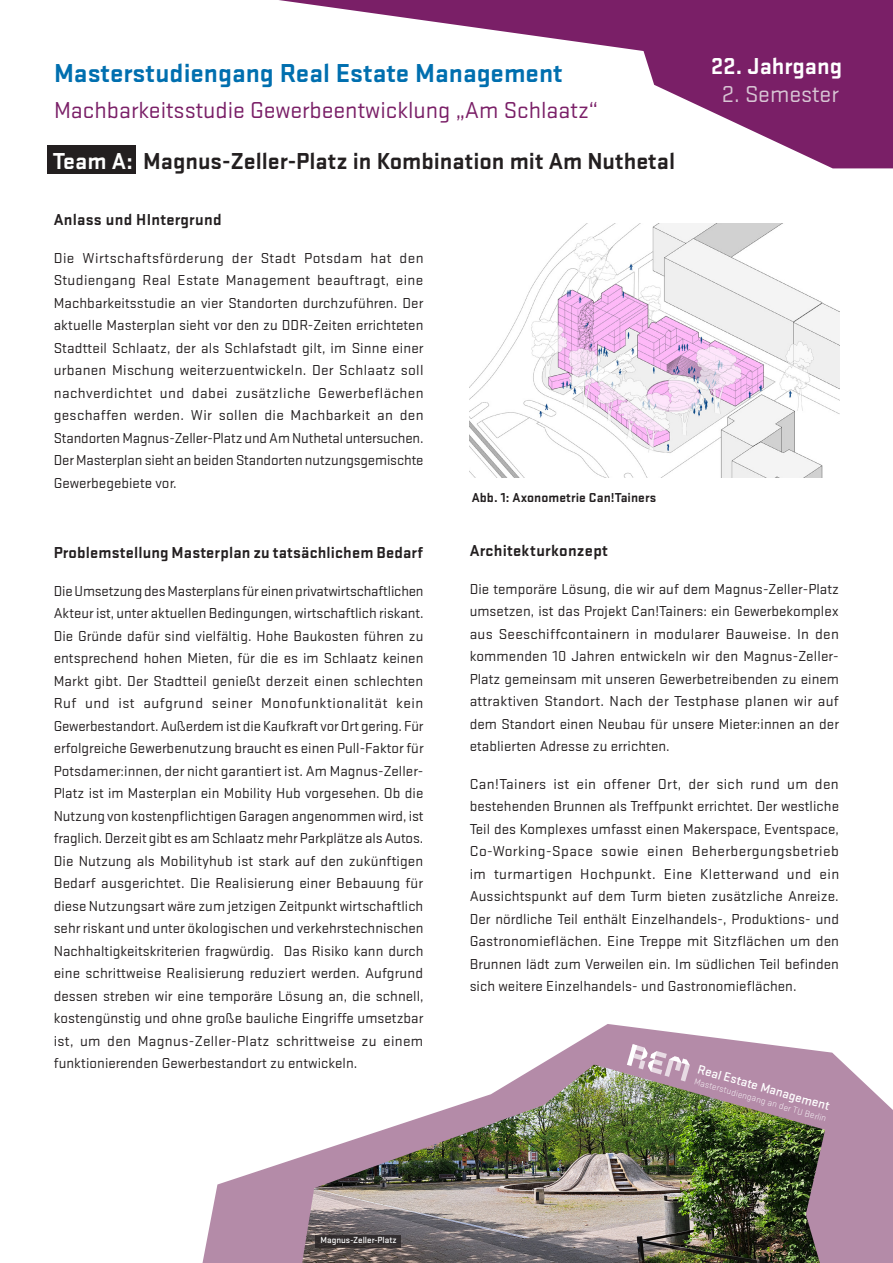
<style>
.page{position:relative;width:893px;height:1263px;background:#fff}
.page>*{position:absolute;margin:0;border:0;box-sizing:border-box;transform-origin:0 0}
.t1{font:700 27px "Stratum 1";color:#006faf}
.t2{font:700 24px "Stratum 1";color:#231f20}
.t3{font:24px "Stratum 1";color:#7a1f67}
.t4{font:700 24px "Stratum 1";color:#fff}
.t5{font:24px "Stratum 1";color:#d8c5d4}
.Fließtext{font:700 16.5px "Stratum 1";letter-spacing:.01em;color:#231f20}
.Fließtext-2{font:15px/22.5px "Stratum 1";letter-spacing:.005em;color:#231f20;text-align:justify}
.Fließtext-3{font:700 13.5px "Stratum 1";letter-spacing:.005em;color:#231f20}
.t6{font:500 13.2px "Stratum 1";color:#fff}
.t7{font:300 9.15px "Stratum 1";color:#fff}
.t8{font:500 9.15px "Stratum 1";color:#fff}
.s1{color:#fff}
</style>
<div class="page">
<div style="left:48px;top:146px;width:88px;height:28px;background:#231f20"></div>
<svg style="left:279px;top:0;width:614px;height:168px"></svg>
<svg style="left:202px;top:1024px;width:691px;height:239px"></svg>
<img style="left:302px;top:1064px;width:523px;height:199px">
<svg style="left:315px;top:1235px;width:86px;height:13px"></svg>
<svg style="left:627px;top:1044px;width:63px;height:37px;background:#c5a9bc"></svg>
<img style="left:470px;top:224px;width:370px;height:254px">
<p class="t1" style="left:54px;top:54px;width:510px">Masterstudiengang Real Estate Management</p>
<p class="t3" style="left:54px;top:94px;width:545px">Machbarkeitsstudie Gewerbeentwicklung „Am Schlaatz“</p>
<p class="t2" style="left:53px;top:144px;width:624px"><span class="s1">Team A:</span> Magnus-Zeller-Platz in Kombination mit Am Nuthetal</p>
<p class="Fließtext" style="left:54px;top:208px;width:169px">Anlass und HIntergrund</p>
<p class="Fließtext-2" style="left:54px;top:246px;width:371px">Die Wirtschaftsförderung der Stadt Potsdam hat den Studiengang Real Estate Management beauftragt, eine Machbarkeitsstudie an vier Standorten durchzuführen. Der aktuelle Masterplan sieht vor den zu DDR-Zeiten errichteten Stadtteil Schlaatz, der als Schlafstadt gilt, im Sinne einer urbanen Mischung weiterzuentwickeln. Der Schlaatz soll nachverdichtet und dabei zusätzliche Gewerbeflächen geschaffen werden. Wir sollen die Machbarkeit an den Standorten Magnus-Zeller-Platz und Am Nuthetal untersuchen.<br>Der Masterplan sieht an beiden Standorten nutzungsgemischte Gewerbegebiete vor.</p>
<p class="Fließtext-3" style="left:472px;top:488px;width:186px">Abb. 1: Axonometrie Can!Tainers</p>
<p class="t4" style="left:711px;top:49px;width:132px">22. Jahrgang</p>
<p class="t5" style="left:722px;top:79px;width:119px">2. Semester</p>
<p class="Fließtext" style="left:54px;top:541px;width:371px">Problemstellung Masterplan zu tatsächlichem Bedarf</p>
<p class="Fließtext-2" style="left:54px;top:579px;width:371px">Die Umsetzung des Masterplans für einen privatwirtschaftlichen Akteur ist, unter aktuellen Bedingungen, wirtschaftlich riskant.<br>Die Gründe dafür sind vielfältig. Hohe Baukosten führen zu entsprechend hohen Mieten, für die es im Schlaatz keinen Markt gibt. Der Stadtteil genießt derzeit einen schlechten Ruf und ist aufgrund seiner Monofunktionalität kein Gewerbestandort. Außerdem ist die Kaufkraft vor Ort gering. Für erfolgreiche Gewerbenutzung braucht es einen Pull-Faktor für Potsdamer:innen, der nicht garantiert ist. Am Magnus-Zeller-Platz ist im Masterplan ein Mobility Hub vorgesehen. Ob die Nutzung von kostenpflichtigen Garagen angenommen wird, ist fraglich. Derzeit gibt es am Schlaatz mehr Parkplätze als Autos.<br>Die Nutzung als Mobilityhub ist stark auf den zukünftigen Bedarf ausgerichtet. Die Realisierung einer Bebauung für diese Nutzungsart wäre zum jetzigen Zeitpunkt wirtschaftlich sehr riskant und unter ökologischen und verkehrstechnischen Nachhaltigkeitskriterien fragwürdig. Das Risiko kann durch eine schrittweise Realisierung reduziert werden. Aufgrund dessen streben wir eine temporäre Lösung an, die schnell, kostengünstig und ohne große bauliche Eingriffe umsetzbar ist, um den Magnus-Zeller-Platz schrittweise zu einem funktionierenden Gewerbestandort zu entwickeln.</p>
<p class="t8" style="left:321px;top:1234px;width:78px">Magnus-Zeller-Platz</p>
<p class="Fließtext" style="left:470px;top:539px;width:140px">Architekturkonzept</p>
<p class="Fließtext-2" style="left:470px;top:577px;width:371px">Die temporäre Lösung, die wir auf dem Magnus-Zeller-Platz umsetzen, ist das Projekt Can!Tainers: ein Gewerbekomplex aus Seeschiffcontainern in modularer Bauweise. In den kommenden 10 Jahren entwickeln wir den Magnus-Zeller-Platz gemeinsam mit unseren Gewerbetreibenden zu einem attraktiven Standort. Nach der Testphase planen wir auf dem Standort einen Neubau für unsere Mieter:innen an der etablierten Adresse zu errichten.</p>
<p class="Fließtext-2" style="left:470px;top:772px;width:371px">Can!Tainers ist ein offener Ort, der sich rund um den bestehenden Brunnen als Treffpunkt errichtet. Der westliche Teil des Komplexes umfasst einen Makerspace, Eventspace, Co-Working-Space sowie einen Beherbergungsbetrieb im turmartigen Hochpunkt. Eine Kletterwand und ein Aussichtspunkt auf dem Turm bieten zusätzliche Anreize.<br>Der nördliche Teil enthält Einzelhandels-, Produktions- und Gastronomieflächen. Eine Treppe mit Sitzflächen um den Brunnen lädt zum Verweilen ein. Im südlichen Teil befinden sich weitere Einzelhandels- und Gastronomieflächen.</p>
<p class="t6" style="left:700px;top:1060px;width:138px;rotate:16deg">Real Estate Management</p>
<p class="t7" style="left:696px;top:1076px;width:139px;rotate:16deg">Masterstudiengang an der TU Berlin</p>
</div>
